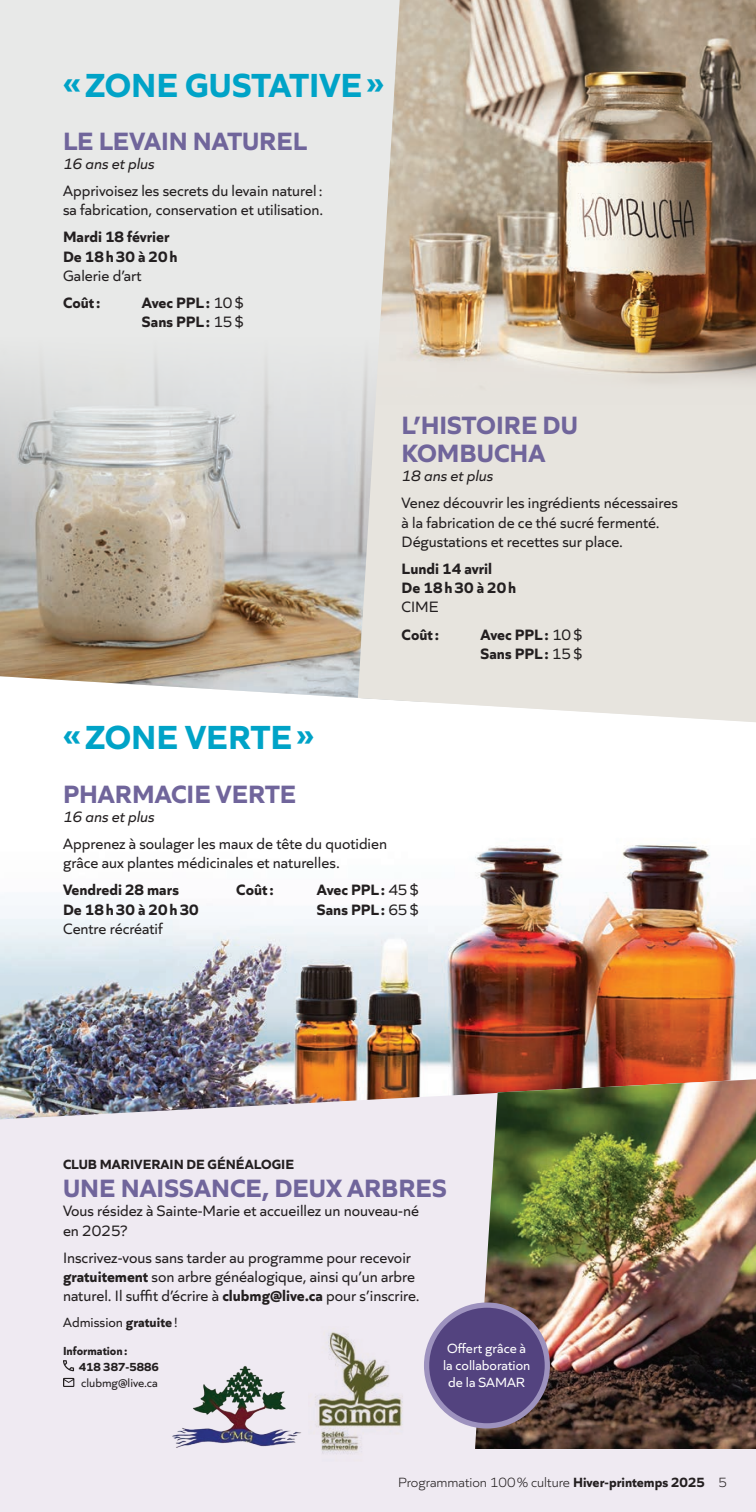
<style>
.page{position:relative;width:756px;height:1512px;background:#fff}
.page>*{position:absolute;margin:0;border:0;box-sizing:border-box;transform-origin:0 0}
.t1{font:700 35px "Quiet Sans";color:#00a3c7}
.t2{font:700 26.25px/28px "Quiet Sans";color:#70659b}
.t3{font:15.75px/19.2px "Quiet Sans";color:#231f20}
.t4{font:700 15.75px/19.2px "Quiet Sans";color:#231f20}
.t5{font:italic 15.75px "Quiet Sans";color:#231f20}
.t6{font:300 14px "Quiet Sans";color:#231f20}
.t7{font:14px/16.8px "Quiet Sans";color:#fff;text-align:center}
.t8{font:700 14px "Quiet Sans";color:#231f20}
.t9{font:14px "Quiet Sans";color:#231f20}
.t10{font:700 12.25px/15.8px "Quiet Sans";color:#231f20}
.t11{font:12.25px "Quiet Sans";color:#231f20}
.s1{font-weight:400}
.s2{font-weight:700}
</style>
<div class="page">
<img style="left:0;top:845px;width:756px;height:234px">
<div style="left:0;top:1079px;width:756px;height:433px;background:#efeaf2"></div>
<img style="left:475px;top:1079px;width:281px;height:370px">
<div style="left:0;top:0;width:358px;height:338px;background:#e8e9e8"></div>
<img style="left:0;top:338px;width:358px;height:360px">
<div style="left:358px;top:404px;width:398px;height:318px;background:#e7e4de"></div>
<img style="left:358px;top:0;width:398px;height:404px">
<svg style="left:63px;top:1360px;width:11px;height:11px"></svg>
<svg style="left:63px;top:1378px;width:11px;height:9px"></svg>
<div style="left:427px;top:1305px;width:120px;height:121px;background:#53437f;border-radius:50%"></div>
<div style="left:424px;top:1302px;width:126px;height:126px;border:5px solid #9d92be;border-radius:50%"></div>
<img style="left:308px;top:1326px;width:104px;height:135px">
<img style="left:172px;top:1364px;width:131px;height:85px">
<h1 class="t1" style="left:63px;top:57px;width:323px">«ZONE GUSTATIVE»</h1>
<h2 class="t2" style="left:63px;top:124px;width:246px">LE LEVAIN NATUREL</h2>
<p class="t5" style="left:63px;top:152px;width:93px">16 ans et plus</p>
<p class="t3" style="left:63px;top:180px;width:262px">Apprivoisez les secrets du levain naturel : sa fabrication, conservation et utilisation.</p>
<p class="t4" style="left:63px;top:226px;width:116px">Mardi 18 février<br>De 18h30 à 20h</p>
<p class="t3" style="left:63px;top:265px;width:80px">Galerie d’art</p>
<p class="t4" style="left:63px;top:292px;width:39px">Coût:</p>
<p class="t4" style="left:142px;top:292px;width:104px">Avec PPL: <span class="s1">10$<br></span>Sans PPL: <span class="s1">15$</span></p>
<h2 class="t2" style="left:402px;top:409px;width:178px">L’HISTOIRE DU<br>KOMBUCHA</h2>
<p class="t5" style="left:402px;top:464px;width:93px">18 ans et plus</p>
<p class="t3" style="left:402px;top:492px;width:278px">Venez découvrir les ingrédients nécessaires à la fabrication de ce thé sucré fermenté.<br>Dégustations et recettes sur place.</p>
<p class="t4" style="left:402px;top:558px;width:116px">Lundi 14 avril<br>De 18h30 à 20h</p>
<p class="t3" style="left:402px;top:596px;width:39px">CIME</p>
<p class="t4" style="left:402px;top:623px;width:39px">Coût:</p>
<p class="t4" style="left:480px;top:623px;width:104px">Avec PPL: <span class="s1">10$<br></span>Sans PPL: <span class="s1">15$</span></p>
<h1 class="t1" style="left:63px;top:710px;width:253px">«ZONE VERTE»</h1>
<h2 class="t2" style="left:63px;top:777px;width:235px">PHARMACIE VERTE</h2>
<p class="t5" style="left:63px;top:805px;width:93px">16 ans et plus</p>
<p class="t3" style="left:63px;top:833px;width:326px">Apprenez à soulager les maux de tête du quotidien grâce aux plantes médicinales et naturelles.</p>
<p class="t4" style="left:63px;top:879px;width:117px">Vendredi 28 mars</p>
<p class="t4" style="left:236px;top:879px;width:39px">Coût:</p>
<p class="t4" style="left:317px;top:879px;width:104px">Avec PPL: <span class="s1">45$</span></p>
<p class="t4" style="left:63px;top:898px;width:137px">De 18h30 à 20h30</p>
<p class="t4" style="left:317px;top:898px;width:104px">Sans PPL: <span class="s1">65$</span></p>
<p class="t3" style="left:63px;top:918px;width:101px">Centre récréatif</p>
<p class="t8" style="left:63px;top:1153px;width:233px">CLUB MARIVERAIN DE GÉNÉALOGIE</p>
<h2 class="t2" style="left:63px;top:1172px;width:386px">UNE NAISSANCE, DEUX ARBRES</h2>
<p class="t3" style="left:63px;top:1200px;width:358px">Vous résidez à Sainte-Marie et accueillez un nouveau-né en 2025?</p>
<p class="t3" style="left:63px;top:1247px;width:358px">Inscrivez-vous sans tarder au programme pour recevoir <span class="s2">gratuitement</span> son arbre généalogique, ainsi qu’un arbre naturel. Il suffit d’écrire à <span class="s2">clubmg@live.ca</span> pour s’inscrire.</p>
<p class="t9" style="left:63px;top:1312px;width:117px">Admission <span class="s2">gratuite</span>!</p>
<p class="t10" style="left:79px;top:1342px;width:82px;text-indent:-16px">Information:<br>418 387-5886</p>
<p class="t11" style="left:81px;top:1374px;width:78px">clubmg@live.ca</p>
<p class="t7" style="left:443px;top:1339px;width:89px">Offert grâce à la collaboration de la SAMAR</p>
<p class="t6" style="left:398px;top:1473px;width:330px">Programmation 100% culture <span class="s2">Hiver-printemps 2025</span> 5</p>
</div>
